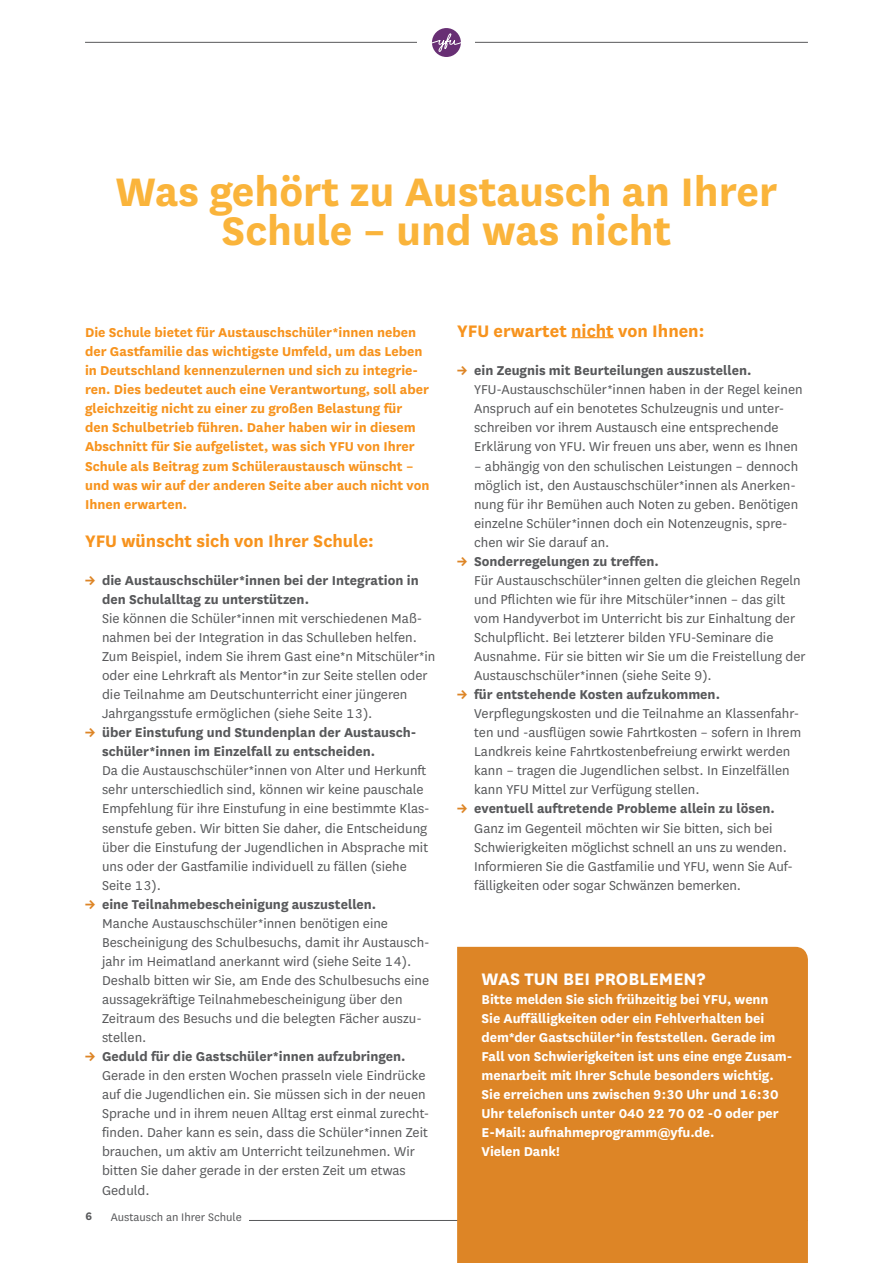
<style>
.page{position:relative;width:893px;height:1263px;background:#fff}
.page>*{position:absolute;margin:0;border:0;box-sizing:border-box;transform-origin:0 0}
.t1{font:700 46.5px/39px "National";color:#fab43b;text-align:center}
.t2{font:700 19.5px "National";color:#f7931d}
.t3{font:700 19.5px "National";color:#fff}
.t4{font:15px/19px "National";color:#57585a}
.t5{font:700 15px/19px "National";color:#f7931d}
.t6{font:700 15px/19px "National";letter-spacing:-.005em;color:#fff}
.t7{font:700 15px/19px "National";color:#57585a}
.t8{font:12.75px "National";color:#57585a}
.t9{font:700 12.75px "National";color:#57585a}
.s1{color:#dd8526}
.s2{font-weight:700;color:#dd8526}
.s3{font-weight:700}
</style>
<div class="page">
<hr style="left:85px;top:42px;width:723px;height:1px;background:#57585a">
<hr style="left:121px;top:1220px;width:687px;height:1px;background:#57585a">
<div style="left:418px;top:14px;width:57px;height:57px;background:#fff"></div>
<div style="left:432px;top:28px;width:29px;height:29px;background:#682f74;border-radius:50%"></div>
<svg style="left:432px;top:33px;width:29px;height:20px"></svg>
<svg style="left:457px;top:947px;width:351px;height:316px;background:#dd8628"></svg>
<div style="left:111px;top:1211px;width:138px;height:14px;background:#fff"></div>
<hr style="left:571px;top:337px;width:43px;height:1px;background:#f7931d">
<h1 class="t1" style="left:115px;top:169px;width:664px">Was gehört zu Austausch an Ihrer<br>Schule – und was nicht</h1>
<p class="t5" style="left:85px;top:322px;width:346px">Die Schule bietet für Austauschschüler*innen neben der Gastfamilie das wichtigste Umfeld, um das Leben in Deutschland kennenzulernen und sich zu integrie&shy;ren. Dies bedeutet auch eine Verantwortung, soll aber gleichzeitig nicht zu einer zu großen Belastung für den Schulbetrieb führen. Daher haben wir in diesem Abschnitt für Sie aufgelistet, was sich YFU von Ihrer Schule als Beitrag zum Schüleraustausch wünscht – und was wir auf der anderen Seite aber auch nicht von Ihnen erwarten.</p>
<h2 class="t2" style="left:85px;top:527px;width:290px">YFU wünscht sich von Ihrer Schule:</h2>
<p class="t7" style="left:102px;top:570px;width:318px;text-indent:-17px"><span class="s1">→</span> die Austauschschüler*innen bei der Integration in den Schulalltag zu unterstützen.</p>
<p class="t4" style="left:102px;top:608px;width:335px">Sie können die Schüler*innen mit verschiedenen Maß&shy;nahmen bei der Integration in das Schulleben helfen.<br>Zum Beispiel, indem Sie ihrem Gast eine*n Mitschüler*in oder eine Lehrkraft als Mentor*in zur Seite stellen oder die Teilnahme am Deutschunterricht einer jüngeren Jahrgangsstufe ermöglichen (siehe Seite 13).</p>
<p class="t7" style="left:102px;top:722px;width:316px;text-indent:-17px"><span class="s1">→</span> über Einstufung und Stundenplan der Austausch&shy;schüler*innen im Einzelfall zu entscheiden.</p>
<p class="t4" style="left:102px;top:760px;width:329px">Da die Austauschschüler*innen von Alter und Herkunft sehr unterschiedlich sind, können wir keine pauschale Empfehlung für ihre Einstufung in eine bestimmte Klas&shy;senstufe geben. Wir bitten Sie daher, die Entscheidung über die Einstufung der Jugendlichen in Absprache mit uns oder der Gastfamilie individuell zu fällen (siehe Seite 13).</p>
<p class="t4" style="left:102px;top:894px;width:329px;text-indent:-17px"><span class="s2">→</span> <span class="s3">eine Teilnahmebescheinigung auszustellen.<br></span>Manche Austauschschüler*innen benötigen eine Bescheinigung des Schulbesuchs, damit ihr Austausch&shy;jahr im Heimatland anerkannt wird (siehe Seite 14).<br>Deshalb bitten wir Sie, am Ende des Schulbesuchs eine aussagekräftige Teilnahmebescheinigung über den Zeitraum des Besuchs und die belegten Fächer auszu&shy;stellen.</p>
<p class="t4" style="left:102px;top:1046px;width:329px;text-indent:-17px"><span class="s2">→</span> <span class="s3">Geduld für die Gastschüler*innen aufzubringen.<br></span>Gerade in den ersten Wochen prasseln viele Eindrücke auf die Jugendlichen ein. Sie müssen sich in der neuen Sprache und in ihrem neuen Alltag erst einmal zurecht&shy;finden. Daher kann es sein, dass die Schüler*innen Zeit brauchen, um aktiv am Unterricht teilzunehmen. Wir bitten Sie daher gerade in der ersten Zeit um etwas Geduld.</p>
<p class="t9" style="left:85px;top:1207px;width:9px">6</p>
<p class="t8" style="left:111px;top:1208px;width:133px">Austausch an Ihrer Schule</p>
<h2 class="t2" style="left:457px;top:317px;width:249px">YFU erwartet nicht von Ihnen:</h2>
<p class="t4" style="left:474px;top:360px;width:330px;text-indent:-17px"><span class="s2">→</span> <span class="s3">ein Zeugnis mit Beurteilungen auszustellen.<br></span>YFU-Austauschschüler*innen haben in der Regel keinen Anspruch auf ein benotetes Schulzeugnis und unter&shy;schreiben vor ihrem Austausch eine entsprechende Erklärung von YFU. Wir freuen uns aber, wenn es Ihnen</p>
<p class="t4" style="left:474px;top:456px;width:326px">– abhängig von den schulischen Leistungen – dennoch möglich ist, den Austauschschüler*innen als Anerken&shy;nung für ihr Bemühen auch Noten zu geben. Benötigen einzelne Schüler*innen doch ein Notenzeugnis, spre&shy;chen wir Sie darauf an.</p>
<p class="t4" style="left:474px;top:551px;width:333px;text-indent:-17px"><span class="s2">→</span> <span class="s3">Sonderregelungen zu treffen.<br></span>Für Austauschschüler*innen gelten die gleichen Regeln und Pflichten wie für ihre Mitschüler*innen – das gilt vom Handyverbot im Unterricht bis zur Einhaltung der Schulpflicht. Bei letzterer bilden YFU-Seminare die Ausnahme. Für sie bitten wir Sie um die Freistellung der Austauschschüler*innen (siehe Seite 9).</p>
<p class="t4" style="left:474px;top:684px;width:329px;text-indent:-17px"><span class="s2">→</span> <span class="s3">für entstehende Kosten aufzukommen.<br></span>Verpflegungskosten und die Teilnahme an Klassenfahr&shy;ten und -ausflügen sowie Fahrtkosten – sofern in Ihrem Landkreis keine Fahrtkostenbefreiung erwirkt werden kann – tragen die Jugendlichen selbst. In Einzelfällen kann YFU Mittel zur Verfügung stellen.</p>
<p class="t4" style="left:474px;top:799px;width:320px;text-indent:-17px"><span class="s2">→</span> <span class="s3">eventuell auftretende Probleme allein zu lösen.<br></span>Ganz im Gegenteil möchten wir Sie bitten, sich bei Schwierigkeiten möglichst schnell an uns zu wenden.<br>Informieren Sie die Gastfamilie und YFU, wenn Sie Auf&shy;fälligkeiten oder sogar Schwänzen bemerken.</p>
<h2 class="t3" style="left:482px;top:965px;width:225px">WAS TUN BEI PROBLEMEN?</h2>
<p class="t6" style="left:482px;top:989px;width:312px">Bitte melden Sie sich frühzeitig bei YFU, wenn<br>Sie Auffälligkeiten oder ein Fehlverhalten bei dem*der Gastschüler*in feststellen. Gerade im Fall von Schwierigkeiten ist uns eine enge Zusam&shy;menarbeit mit Ihrer Schule besonders wichtig.<br>Sie erreichen uns zwischen 9:30 Uhr und 16:30<br>Uhr telefonisch unter 040 22 70 02 -0 oder per E-Mail: aufnahmeprogramm@yfu.de.<br>Vielen Dank!</p>
</div>
